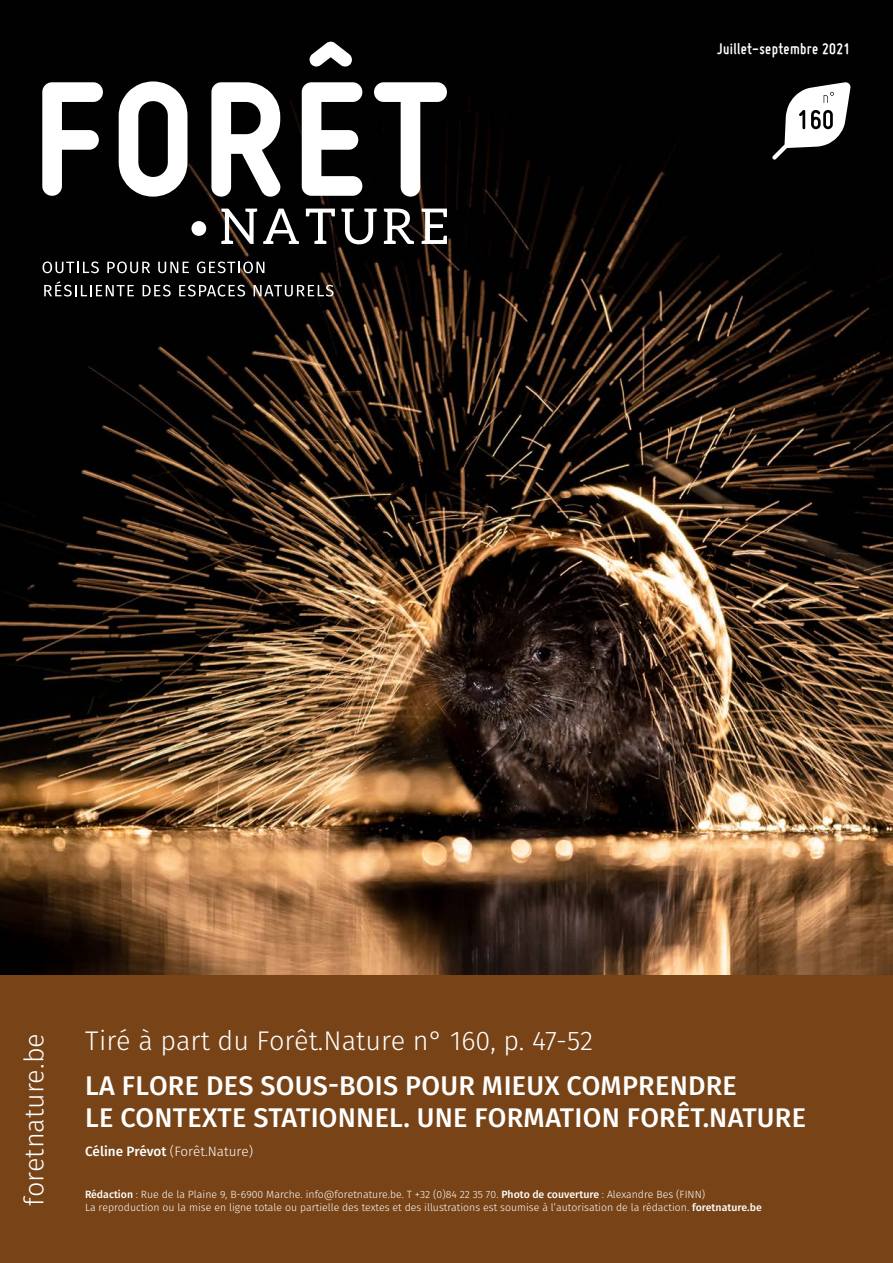
<style>
.page{position:relative;width:893px;height:1263px;background:#fff}
.page>*{position:absolute;margin:0;border:0;box-sizing:border-box;transform-origin:0 0}
.t1{font:500 27px/32.4px "Fira Sans";letter-spacing:.01em;color:#fff}
.t2{font:300 27px "Fira Sans";color:#fff}
.t3{font:700 16.5px "Miso";letter-spacing:.02em;color:#fff}
.t4{font:300 13.5px "Fira Sans";color:#fff}
.t5{font:300 10.5px/12.6px "Fira Sans";color:#fff}
.s1{font-weight:500}
</style>
<div class="page">
<img style="left:0;top:0;width:893px;height:976px">
<svg style="left:309px;top:42px;width:43px;height:25px"></svg>
<svg style="left:42px;top:82px;width:61px;height:114px"></svg>
<svg style="left:119px;top:81px;width:68px;height:116px"></svg>
<svg style="left:211px;top:82px;width:70px;height:115px"></svg>
<svg style="left:302px;top:82px;width:60px;height:114px"></svg>
<svg style="left:374px;top:82px;width:73px;height:115px"></svg>
<svg style="left:191px;top:221px;width:15px;height:15px"></svg>
<svg style="left:221px;top:209px;width:36px;height:35px"></svg>
<svg style="left:263px;top:209px;width:36px;height:35px"></svg>
<svg style="left:306px;top:209px;width:29px;height:35px"></svg>
<svg style="left:341px;top:209px;width:36px;height:35px"></svg>
<svg style="left:384px;top:209px;width:30px;height:35px"></svg>
<svg style="left:422px;top:209px;width:25px;height:35px"></svg>
<svg style="left:43px;top:261px;width:56px;height:12px"></svg>
<svg style="left:107px;top:261px;width:43px;height:12px"></svg>
<svg style="left:158px;top:262px;width:31px;height:11px"></svg>
<svg style="left:197px;top:261px;width:67px;height:12px"></svg>
<svg style="left:44px;top:281px;width:90px;height:15px"></svg>
<svg style="left:143px;top:285px;width:28px;height:11px"></svg>
<svg style="left:179px;top:285px;width:66px;height:11px"></svg>
<svg style="left:254px;top:285px;width:80px;height:11px"></svg>
<svg style="left:772px;top:82px;width:79px;height:78px"></svg>
<div style="left:0;top:976px;width:893px;height:287px;background:#774317"></div>
<h2 class="t3" style="left:717px;top:39px;width:135px">Juillet-septembre 2021</h2>
<h1 class="t2" style="left:15px;top:1206px;width:174px;rotate:-90deg">foretnature.be</h1>
<h1 class="t2" style="left:85px;top:1021px;width:510px">Tiré à part du Forêt.Nature n° 160, p. 47-52</h1>
<h1 class="t1" style="left:85px;top:1069px;width:722px">LA FLORE DES SOUS-BOIS POUR MIEUX COMPRENDRE<br>LE CONTEXTE STATIONNEL. UNE FORMATION FORÊT.NATURE</h1>
<p class="t4" style="left:85px;top:1142px;width:170px"><span class="s1">Céline Prévot</span> (Forêt.Nature)</p>
<p class="t5" style="left:85px;top:1188px;width:678px"><span class="s1">Rédaction</span> : Rue de la Plaine 9, B-6900 Marche. info@foretnature.be. T +32 (0)84 22 35 70. <span class="s1">Photo de couverture</span> : Alexandre Bes (FINN)<br>La reproduction ou la mise en ligne totale ou partielle des textes et des illustrations est soumise à l’autorisation de la rédaction. <span class="s1">foretnature.be</span></p>
</div>
